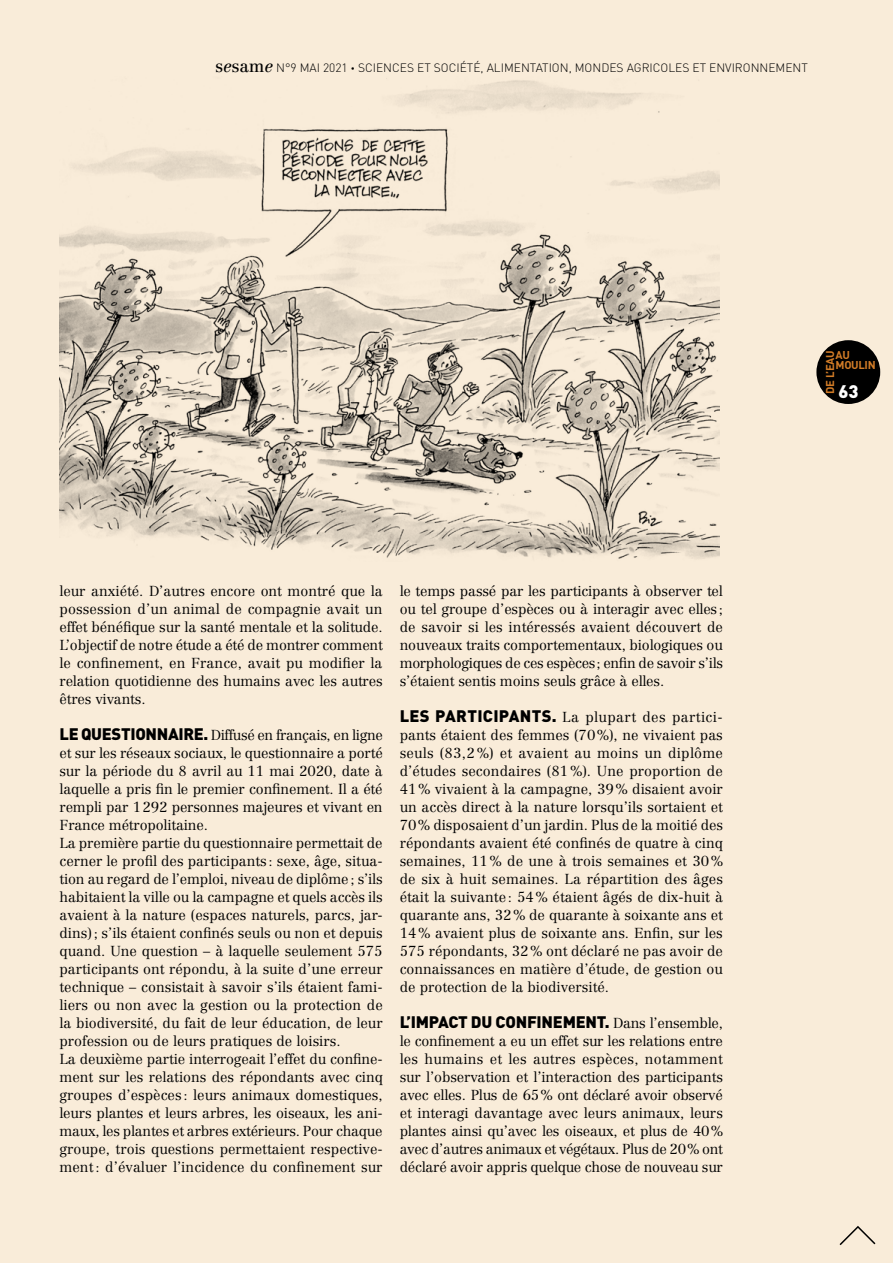
<style>
.page{position:relative;width:893px;height:1263px;background:#f9ecd9}
.page>*{position:absolute;margin:0;border:0;box-sizing:border-box;transform-origin:0 0}
.t1{font:900 18px "DIN";color:#fff}
.t2{font:900 16.5px "DIN";letter-spacing:-.015em;color:#000}
.t3{font:300 14.25px/18px "Centennial";letter-spacing:-.01em;color:#000;text-align:justify}
.t4{font:300 12px "DIN";color:#000}
.t5{font:700 11.25px/9.8px "DIN";letter-spacing:-.03em;color:#d27c27}
.s1{font-family:"Centennial";font-weight:400;font-size:16.65px}
.s2{font-family:"Centennial";font-weight:400;font-style:italic;font-size:16.65px}
.s3{font-size:7.5px}
.s4{font-family:"DIN";font-weight:900;font-size:16.5px}
.s5{font-family:"Centennial";font-weight:300;font-size:14.25px}
</style>
<div class="page">
<div style="left:816px;top:340px;width:64px;height:64px;background:#000;border-radius:50%"></div>
<img style="left:60px;top:78px;width:660px;height:481px">
<svg style="left:839px;top:1226px;width:37px;height:20px"></svg>
<p class="t4" style="left:215px;top:61px;width:594px"><span class="s1">s</span><span class="s2">e</span><span class="s1">sam</span><span class="s2">e</span> N°9 MAI 2021 <span class="s3">•</span> SCIENCES ET SOCIÉTÉ, ALIMENTATION, MONDES AGRICOLES ET ENVIRONNEMENT</p>
<p class="t3" style="left:60px;top:582px;width:325px">leur anxiété. D’autres encore ont montré que la possession d’un animal de compagnie avait un effet bénéfique sur la santé mentale et la solitude.<br>L’objectif de notre étude a été de montrer comment le confinement, en France, avait pu modifier la relation quotidienne des humains avec les autres êtres vivants.</p>
<p class="t3" style="left:60px;top:726px;width:325px;text-align:left"><span class="s4">LE QUESTIONNAIRE.</span> Diffusé en français, en ligne et sur les réseaux sociaux, le questionnaire a porté sur la période du 8 avril au 11 mai 2020, date à laquelle a pris fin le premier confinement. Il a été rempli par 1292 personnes majeures et vivant en France métropolitaine.<br>La première partie du questionnaire permettait de cerner le profil des participants : sexe, âge, situa&shy;tion au regard de l’emploi, niveau de diplôme; s’ils habitaient la ville ou la campagne et quels accès ils avaient à la nature (espaces naturels, parcs, jar&shy;dins); s’ils étaient confinés seuls ou non et depuis quand. Une question – à laquelle seulement 575 participants ont répondu, à la suite d’une erreur technique – consistait à savoir s’ils étaient fami&shy;liers ou non avec la gestion ou la protection de la biodiversité, du fait de leur éducation, de leur profession ou de leurs pratiques de loisirs.<br>La deuxième partie interrogeait l’effet du confine&shy;ment sur les relations des répondants avec cinq groupes d’espèces : leurs animaux domestiques, leurs plantes et leurs arbres, les oiseaux, les ani&shy;maux, les plantes et arbres extérieurs. Pour chaque groupe, trois questions permettaient respective&shy;ment: d’évaluer l’incidence du confinement sur</p>
<p class="t3" style="left:400px;top:582px;width:325px">le temps passé par les participants à observer tel ou tel groupe d’espèces ou à interagir avec elles; de savoir si les intéressés avaient découvert de nouveaux traits comportementaux, biologiques ou morphologiques de ces espèces; enfin de savoir s’ils s’étaient sentis moins seuls grâce à elles.</p>
<p class="t3" style="left:400px;top:708px;width:325px"><span class="s4">LES PARTICIPANTS.</span> La plupart des partici&shy;pants étaient des femmes (70%), ne vivaient pas seuls (83,2 %) et avaient au moins un diplôme d’études secondaires (81 %). Une proportion de 41% vivaient à la campagne, 39% disaient avoir un accès direct à la nature lorsqu’ils sortaient et 70% disposaient d’un jardin. Plus de la moitié des répondants avaient été confinés de quatre à cinq semaines, 11% de une à trois semaines et 30% de six à huit semaines. La répartition des âges était la suivante: 54% étaient âgés de dix-huit à quarante ans, 32% de quarante à soixante ans et 14% avaient plus de soixante ans. Enfin, sur les 575 répondants, 32% ont déclaré ne pas avoir de connaissances en matière d’étude, de gestion ou de protection de la biodiversité.</p>
<p class="t2" style="left:400px;top:1011px;width:325px">L’IMPACT DU CONFINEMENT. <span class="s5">Dans l’ensemble,</span></p>
<p class="t3" style="left:400px;top:1032px;width:325px">le confinement a eu un effet sur les relations entre les humains et les autres espèces, notamment sur l’observation et l’interaction des participants avec elles. Plus de 65% ont déclaré avoir observé et interagi davantage avec leurs animaux, leurs plantes ainsi qu’avec les oiseaux, et plus de 40% avec d’autres animaux et végétaux. Plus de 20% ont déclaré avoir appris quelque chose de nouveau sur</p>
<p class="t5" style="left:825px;top:394px;width:45px;rotate:-90deg">DE L’EAU</p>
<p class="t5" style="left:836px;top:350px;width:42px">AU<br>MOULIN</p>
<p class="t1" style="left:838px;top:379px;width:22px">63</p>
</div>
